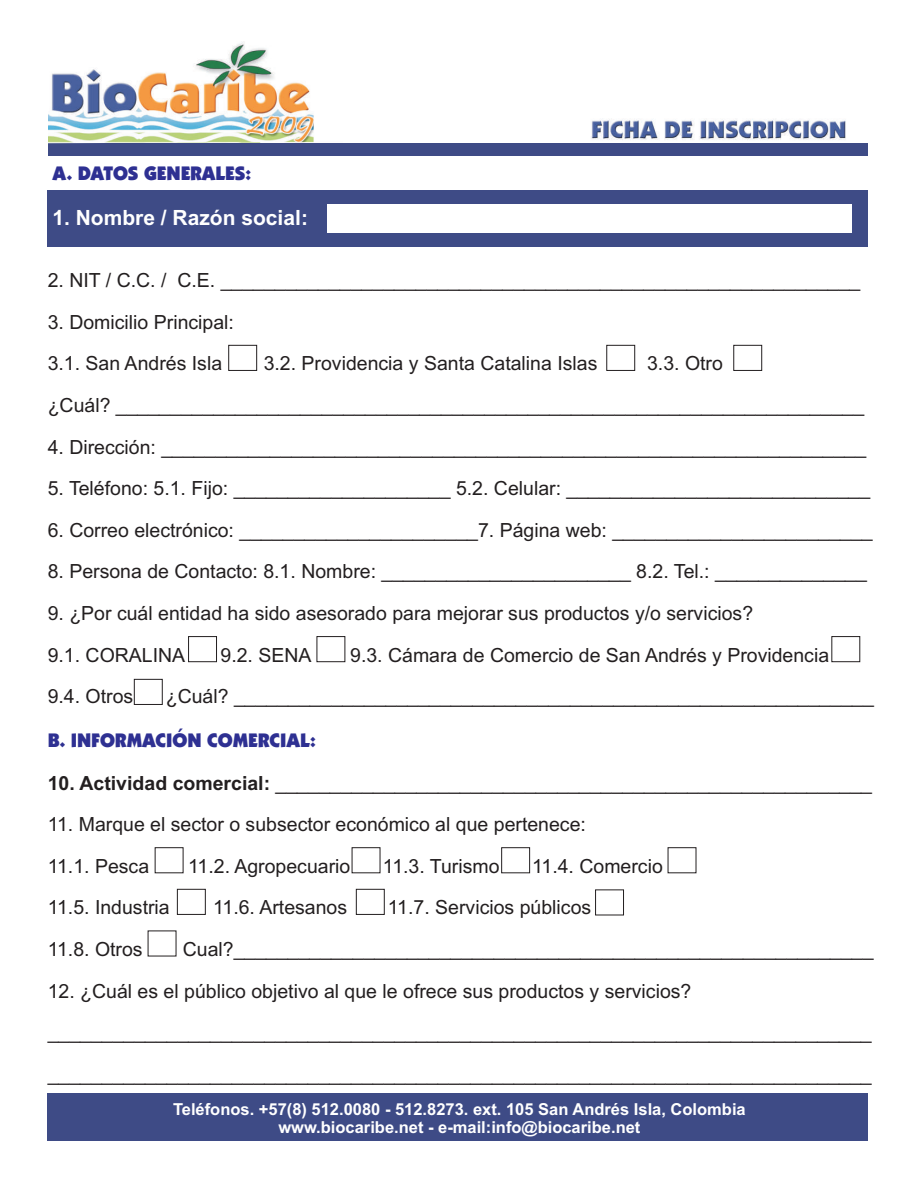
<style>
.page{position:relative;width:918px;height:1188px;background:#fff}
.page>*{position:absolute;margin:0;border:0;box-sizing:border-box;transform-origin:0 0}
.t1{font:700 21px "Arial";color:#fff}
.t2{font:19.5px/41.5px "Arial";color:#231f20}
.t3{font:900 19.5px "Kabel IT Cby BT";color:#2e3092}
.t4{font:700 16.5px/18.5px "Arial";color:#fff;text-align:center}
.s1{font-weight:700}
</style>
<div class="page">
<div style="left:48px;top:191px;width:820px;height:56px;background:#3e4b86"></div>
<div style="left:327px;top:205px;width:525px;height:28px;background:#fff"></div>
<img style="left:557px;top:119px;width:295px;height:25px">
<div style="left:46px;top:144px;width:822px;height:12px;background:#3e4b86"></div>
<img style="left:48px;top:42px;width:266px;height:101px">
<div style="left:13px;top:32px;width:35px;height:136px;background:#fff"></div>
<div style="left:48px;top:1094px;width:820px;height:47px;background:#3e4b86"></div>
<svg style="left:228px;top:345px;width:29px;height:26px"></svg>
<svg style="left:606px;top:345px;width:29px;height:26px"></svg>
<svg style="left:733px;top:345px;width:29px;height:26px"></svg>
<svg style="left:188px;top:636px;width:29px;height:26px"></svg>
<svg style="left:134px;top:679px;width:29px;height:26px"></svg>
<svg style="left:155px;top:847px;width:28px;height:26px"></svg>
<svg style="left:352px;top:847px;width:28px;height:26px"></svg>
<svg style="left:501px;top:847px;width:29px;height:26px"></svg>
<svg style="left:668px;top:847px;width:28px;height:26px"></svg>
<svg style="left:177px;top:889px;width:29px;height:26px"></svg>
<svg style="left:148px;top:931px;width:28px;height:25px"></svg>
<svg style="left:356px;top:889px;width:29px;height:26px"></svg>
<svg style="left:595px;top:890px;width:29px;height:25px"></svg>
<svg style="left:317px;top:636px;width:28px;height:26px"></svg>
<svg style="left:832px;top:636px;width:28px;height:26px"></svg>
<p class="t3" style="left:52px;top:165px;width:201px">A. DATOS GENERALES:</p>
<p class="t1" style="left:52px;top:210px;width:257px">1. Nombre / Razón social:</p>
<p class="t2" style="left:48px;top:261px;width:814px">2. NIT / C.C. / C.E. ___________________________________________________________</p>
<p class="t2" style="left:48px;top:303px;width:188px">3. Domicilio Principal:<br>3.1. San Andrés Isla</p>
<p class="t2" style="left:48px;top:345px;width:818px;text-indent:599px">3.3. Otro<br>¿Cuál? _____________________________________________________________________</p>
<p class="t2" style="left:48px;top:428px;width:820px">4. Dirección: _________________________________________________________________</p>
<p class="t2" style="left:48px;top:469px;width:824px">5. Teléfono: 5.1. Fijo: ____________________ 5.2. Celular: ____________________________</p>
<p class="t2" style="left:48px;top:511px;width:827px">6. Correo electrónico: ______________________7. Página web: ________________________</p>
<p class="t2" style="left:48px;top:553px;width:821px">8. Persona de Contacto: 8.1. Nombre: _______________________ 8.2. Tel.: ______________</p>
<p class="t2" style="left:48px;top:594px;width:707px">9. ¿Por cuál entidad ha sido asesorado para mejorar sus productos y/o servicios?<br>9.1. CORALINA</p>
<p class="t2" style="left:264px;top:345px;width:335px">3.2. Providencia y Santa Catalina Islas</p>
<p class="t2" style="left:221px;top:636px;width:93px">9.2. SENA</p>
<p class="t2" style="left:350px;top:636px;width:481px">9.3. Cámara de Comercio de San Andrés y Providencia</p>
<p class="t2" style="left:48px;top:677px;width:87px">9.4. Otros</p>
<p class="t2" style="left:166px;top:677px;width:710px">¿Cuál? ___________________________________________________________</p>
<p class="t3" style="left:48px;top:732px;width:270px">B. INFORMACIÓN COMERCIAL:</p>
<p class="t2" style="left:48px;top:764px;width:826px"><span class="s1">10. Actividad comercial:</span> _______________________________________________________</p>
<p class="t2" style="left:48px;top:805px;width:540px">11. Marque el sector o subsector económico al que pertenece:<br>11.1. Pesca</p>
<p class="t2" style="left:188px;top:847px;width:164px">11.2. Agropecuario</p>
<p class="t2" style="left:383px;top:847px;width:118px">11.3. Turismo</p>
<p class="t2" style="left:532px;top:847px;width:132px">11.4. Comercio</p>
<p class="t2" style="left:48px;top:889px;width:124px">11.5. Industria</p>
<p class="t2" style="left:213px;top:889px;width:136px">11.6. Artesanos</p>
<p class="t2" style="left:388px;top:889px;width:205px">11.7. Servicios públicos</p>
<p class="t2" style="left:48px;top:930px;width:97px">11.8. Otros</p>
<p class="t2" style="left:183px;top:930px;width:692px">Cual?___________________________________________________________</p>
<p class="t2" style="left:48px;top:972px;width:826px">12. ¿Cuál es el público objetivo al que le ofrece sus productos y servicios? ____________________________________________________________________________ ____________________________________________________________________________</p>
<p class="t4" style="left:173px;top:1101px;width:574px">Teléfonos. +57(8) 512.0080 - 512.8273. ext. 105 San Andrés Isla, Colombia www.biocaribe.net - e-mail:info@biocaribe.net</p>
</div>
